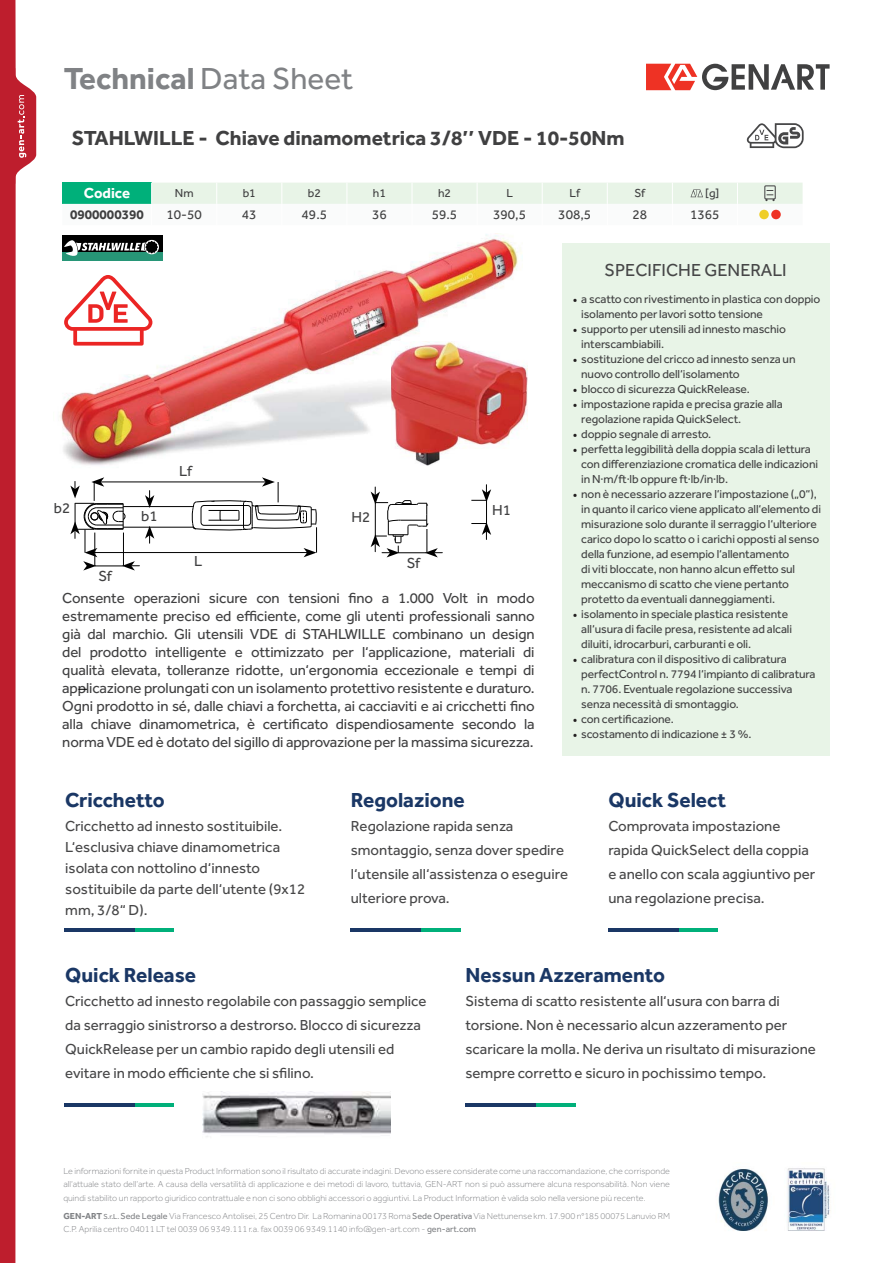
<style>
.page{position:relative;width:893px;height:1263px;background:#fff}
.page>*{position:absolute;margin:0;border:0;box-sizing:border-box;transform-origin:0 0}
.t1{font:700 31.5px "Effra";color:#808285}
.t2{font:700 21px "Effra";color:#1a3765}
.t3{font:700 21px "Effra";color:#404041}
.t4{font:18px "Effra";color:#464647}
.t5{font:15px/24px "Effra";color:#464647}
.t6{font:15px/18px "Effra";letter-spacing:-.01em;color:#404041;text-align:justify}
.t7{font:700 15px "Effra";color:#fff}
.t8{font:13.5px "Effra";color:#404041}
.t9{font:700 13.5px "Effra";color:#404041}
.t10{font:12px/15px "Effra";letter-spacing:-.01em;color:#404041}
.t11{font:300 9px/13.5px "Effra";color:#808285;text-align:justify}
.s1{font-weight:400}
.s2{font-family:"Minion Pro";color:#231f20}
.s3{font-weight:700}
.s4{font-weight:400;font-size:7.5px}
</style>
<div class="page">
<img style="left:718px;top:1168px;width:113px;height:63px">
<svg style="left:646px;top:64px;width:183px;height:26px"></svg>
<svg style="left:0;top:0;width:36px;height:1263px"></svg>
<div style="left:561px;top:243px;width:268px;height:512px;background:#e8f4e7"></div>
<img style="left:60px;top:233px;width:462px;height:232px">
<svg style="left:62px;top:183px;width:740px;height:37px"></svg>
<div style="left:759px;top:210px;width:9px;height:9px;background:#efce28;border-radius:50%"></div>
<div style="left:771px;top:210px;width:9px;height:9px;background:#ee3224;border-radius:50%"></div>
<svg style="left:746px;top:123px;width:57px;height:25px"></svg>
<hr style="left:123px;top:527px;width:70px;height:1px;background:#000">
<hr style="left:123px;top:506px;width:70px;height:1px;background:#000">
<hr style="left:101px;top:482px;width:164px;height:1px;background:#000">
<hr style="left:94px;top:552px;width:213px;height:1px;background:#000">
<svg style="left:192px;top:477px;width:125px;height:80px"></svg>
<svg style="left:145px;top:491px;width:9px;height:17px"></svg>
<svg style="left:145px;top:526px;width:9px;height:17px"></svg>
<svg style="left:64px;top:275px;width:88px;height:71px"></svg>
<svg style="left:471px;top:485px;width:20px;height:54px"></svg>
<svg style="left:370px;top:487px;width:72px;height:70px"></svg>
<svg style="left:70px;top:477px;width:69px;height:94px"></svg>
<img style="left:391px;top:341px;width:136px;height:125px">
<div style="left:62px;top:236px;width:101px;height:16px;background:#000"></div>
<div style="left:62px;top:252px;width:101px;height:9px;background:#279677"></div>
<svg style="left:64px;top:240px;width:95px;height:16px"></svg>
<hr style="left:134px;top:928px;width:40px;height:3px;background:#00b07a">
<hr style="left:64px;top:928px;width:70px;height:3px;background:#1a3765">
<hr style="left:134px;top:1103px;width:40px;height:3px;background:#00b07a">
<hr style="left:64px;top:1103px;width:70px;height:3px;background:#1a3765">
<hr style="left:421px;top:928px;width:40px;height:3px;background:#00b07a">
<hr style="left:351px;top:928px;width:70px;height:3px;background:#1a3765">
<hr style="left:678px;top:928px;width:40px;height:3px;background:#00b07a">
<hr style="left:608px;top:928px;width:70px;height:3px;background:#1a3765">
<hr style="left:535px;top:1103px;width:40px;height:3px;background:#00b07a">
<hr style="left:465px;top:1103px;width:70px;height:3px;background:#1a3765">
<img style="left:202px;top:1091px;width:188px;height:46px">
<h1 class="t1" style="left:64px;top:68px;width:291px">Technical <span class="s1">Data Sheet</span></h1>
<h2 class="t3" style="left:72px;top:131px;width:554px">STAHLWILLE - Chiave dinamometrica 3/8’’ VDE - 10-50Nm</h2>
<p class="t7" style="left:84px;top:188px;width:48px">Codice</p>
<p class="t10" style="left:175px;top:187px;width:20px">Nm</p>
<p class="t10" style="left:243px;top:187px;width:15px">b1</p>
<p class="t10" style="left:308px;top:187px;width:15px">b2</p>
<p class="t10" style="left:373px;top:187px;width:15px">h1</p>
<p class="t10" style="left:438px;top:187px;width:15px">h2</p>
<p class="t10" style="left:506px;top:187px;width:8px">L</p>
<p class="t10" style="left:569px;top:187px;width:12px">Lf</p>
<p class="t10" style="left:634px;top:187px;width:12px">Sf</p>
<p class="t10" style="left:705px;top:187px;width:16px">[g]</p>
<p class="t9" style="left:70px;top:210px;width:75px">0900000390</p>
<p class="t8" style="left:166px;top:210px;width:37px">10-50</p>
<p class="t8" style="left:242px;top:210px;width:16px">43</p>
<p class="t8" style="left:301px;top:210px;width:27px">49.5</p>
<p class="t8" style="left:372px;top:210px;width:16px">36</p>
<p class="t8" style="left:432px;top:210px;width:27px">59.5</p>
<p class="t8" style="left:493px;top:210px;width:34px">390,5</p>
<p class="t8" style="left:558px;top:210px;width:34px">308,5</p>
<p class="t8" style="left:632px;top:210px;width:16px">28</p>
<p class="t8" style="left:690px;top:210px;width:31px">1365</p>
<p class="t6" style="left:54px;top:500px;width:18px">b2</p>
<p class="t6" style="left:98px;top:568px;width:15px">Sf</p>
<p class="t6" style="left:141px;top:509px;width:18px">b1</p>
<p class="t6" style="left:179px;top:463px;width:15px">Lf</p>
<p class="t6" style="left:194px;top:553px;width:10px">L</p>
<p class="t6" style="left:351px;top:510px;width:20px">H2</p>
<p class="t6" style="left:407px;top:556px;width:15px">Sf</p>
<p class="t6" style="left:492px;top:503px;width:20px">H1</p>
<p class="t6" style="left:62px;top:591px;width:474px">Consente operazioni sicure con tensioni fino a 1.000 Volt in modo estremamente preciso ed efficiente, come gli utenti professionali sanno già dal marchio. Gli utensili VDE di STAHLWILLE combinano un design del prodotto intelligente e ottimizzato per l‘applicazione, materiali di qualità elevata, tolleranze ridotte, un‘ergonomia eccezionale e tempi di applicazione prolungati con un isolamento protettivo resistente e duraturo.<br>Ogni prodotto in sé, dalle chiavi a forchetta, ai cacciaviti e ai cricchetti fino alla chiave dinamometrica, è certificato dispendiosamente secondo la norma VDE ed è dotato del sigillo di approvazione per la massima sicurezza.</p>
<h3 class="t4" style="left:604px;top:264px;width:184px">SPECIFICHE GENERALI</h3>
<p class="t10" style="left:581px;top:293px;width:240px;text-indent:-9px"><span class="s2">•</span> a scatto con rivestimento in plastica con doppio isolamento per lavori sotto tensione</p>
<p class="t10" style="left:581px;top:323px;width:206px;text-indent:-9px"><span class="s2">•</span> supporto per utensili ad innesto maschio interscambiabili.</p>
<p class="t10" style="left:581px;top:353px;width:216px;text-indent:-9px"><span class="s2">•</span> sostituzione del cricco ad innesto senza un nuovo controllo dell‘isolamento</p>
<p class="t10" style="left:572px;top:383px;width:179px"><span class="s2">•</span> blocco di sicurezza QuickRelease.</p>
<p class="t10" style="left:581px;top:398px;width:203px;text-indent:-9px"><span class="s2">•</span> impostazione rapida e precisa grazie alla regolazione rapida QuickSelect.</p>
<p class="t10" style="left:572px;top:428px;width:140px"><span class="s2">•</span> doppio segnale di arresto.</p>
<p class="t10" style="left:581px;top:443px;width:238px;text-indent:-9px"><span class="s2">•</span> perfetta leggibilità della doppia scala di lettura con differenziazione cromatica delle indicazioni in N·m/ft·lb oppure ft·lb/in·lb.</p>
<p class="t10" style="left:581px;top:488px;width:241px;text-indent:-9px"><span class="s2">•</span> non è necessario azzerare l‘impostazione („0“), in quanto il carico viene applicato all‘elemento di misurazione solo durante il serraggio l‘ulteriore carico dopo lo scatto o i carichi opposti al senso della funzione, ad esempio l‘allentamento<br>di viti bloccate, non hanno alcun effetto sul meccanismo di scatto che viene pertanto protetto da eventuali danneggiamenti.</p>
<p class="t10" style="left:581px;top:608px;width:212px;text-indent:-9px"><span class="s2">•</span> isolamento in speciale plastica resistente all‘usura di facile presa, resistente ad alcali diluiti, idrocarburi, carburanti e oli.</p>
<p class="t10" style="left:581px;top:653px;width:236px;text-indent:-9px"><span class="s2">•</span> calibratura con il dispositivo di calibratura perfectControl n. 7794 l‘impianto di calibratura n. 7706. Eventuale regolazione successiva senza necessità di smontaggio.</p>
<p class="t10" style="left:572px;top:713px;width:103px"><span class="s2">•</span> con certificazione.</p>
<p class="t10" style="left:572px;top:728px;width:180px"><span class="s2">•</span> scostamento di indicazione ± 3 %.</p>
<h2 class="t2" style="left:65px;top:793px;width:101px">Cricchetto</h2>
<p class="t5" style="left:65px;top:818px;width:241px;line-height:21px">Cricchetto ad innesto sostituibile.<br>L‘esclusiva chiave dinamometrica isolata con nottolino d‘innesto sostituibile da parte dell‘utente (9x12 mm, 3/8“ D).</p>
<h2 class="t2" style="left:351px;top:793px;width:115px">Regolazione</h2>
<p class="t5" style="left:351px;top:816px;width:219px">Regolazione rapida senza smontaggio, senza dover spedire l‘utensile all‘assistenza o eseguire ulteriore prova.</p>
<h2 class="t2" style="left:608px;top:793px;width:119px">Quick Select</h2>
<p class="t5" style="left:608px;top:816px;width:208px">Comprovata impostazione rapida QuickSelect della coppia e anello con scala aggiuntivo per una regolazione precisa.</p>
<h2 class="t2" style="left:65px;top:968px;width:132px">Quick Release</h2>
<p class="t5" style="left:65px;top:991px;width:363px">Cricchetto ad innesto regolabile con passaggio semplice da serraggio sinistrorso a destrorso. Blocco di sicurezza QuickRelease per un cambio rapido degli utensili ed evitare in modo efficiente che si sfilino.</p>
<h2 class="t2" style="left:465px;top:968px;width:201px">Nessun Azzeramento</h2>
<p class="t5" style="left:465px;top:991px;width:352px">Sistema di scatto resistente all‘usura con barra di torsione. Non è necessario alcun azzeramento per scaricare la molla. Ne deriva un risultato di misurazione sempre corretto e sicuro in pochissimo tempo.</p>
<p class="t11" style="left:63px;top:1165px;width:608px">Le informazioni fornite in questa Product Information sono il risultato di accurate indagini. Devono essere considerate come una raccomandazione, che corrisponde all‘attuale stato dell‘arte. A causa della versatilità di applicazione e dei metodi di lavoro, tuttavia, GEN-ART non si può assumere alcuna responsabilità. Non viene quindi stabilito un rapporto giuridico contrattuale e non ci sono obblighi accessori o aggiuntivi. La Product Information è valida solo nella versione più recente.</p>
<p class="t11" style="left:63px;top:1210px;width:608px"><span class="s3">GEN-ART</span> <span class="s4">S.r.L.</span> <span class="s1">Sede Legale</span> Via Francesco Antolisei, 25 Centro Dir. La Romanina 00173 Roma <span class="s1">Sede Operativa</span> Via Nettunense km. 17.900 n°185 00075 Lanuvio RM<br>C.P. Aprilia centro 04011 LT tel 0039 06 9349.111 r.a. fax 0039 06 9349.1140 info@gen-art.com - <span class="s1">gen-art.com</span></p>
</div>
